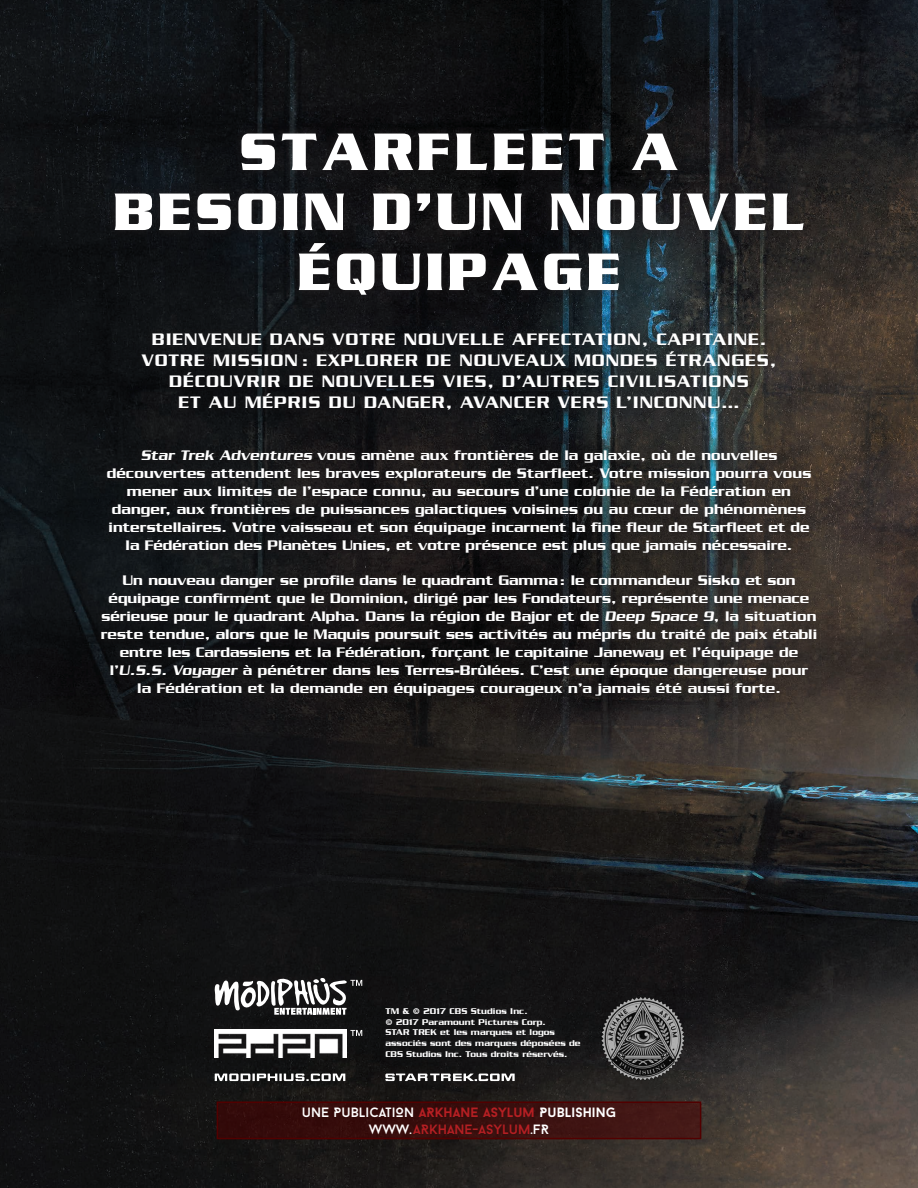
<style>
.page{position:relative;width:918px;height:1188px;background:#fff}
.page>*{position:absolute;margin:0;border:0;box-sizing:border-box;transform-origin:0 0}
.t1{font:57px/60px "Serpentine ICG Bold";letter-spacing:.05em;color:#fff;text-align:center;scale:.95 1}
.t2{font:500 18px/21px "Serpentine";letter-spacing:.05em;color:#fff;text-align:center}
.t3{font:500 15px/18px "Serpentine";letter-spacing:.01em;color:#fff;text-align:center}
.t4{font:13.5px/16.2px "Baron Neue";color:#fff;text-align:center}
.t5{font:500 9px/10.8px "Serpentine";letter-spacing:.01em;color:#fff}
.s1{font-weight:700;color:#b51f23}
.s2{font-weight:700}
.s3{font-style:inherit}
.s4{color:#b51f23}
</style>
<div class="page">
<img style="left:0;top:0;width:918px;height:1188px">
<div style="left:217px;top:1102px;width:484px;height:37px;background:linear-gradient(to right,#300707,#431816)"></div>
<div style="left:217px;top:1101px;width:484px;height:38px;border:2px solid #520000"></div>
<svg style="left:215px;top:1074px;width:130px;height:7px"></svg>
<div style="left:205px;top:968px;width:167px;height:99px;background:#111212"></div>
<svg style="left:215px;top:978px;width:147px;height:37px"></svg>
<img style="left:215px;top:1030px;width:132px;height:27px">
<svg style="left:350px;top:1030px;width:12px;height:6px"></svg>
<div style="left:376px;top:1064px;width:148px;height:27px;background:#151414"></div>
<svg style="left:385px;top:1074px;width:130px;height:7px"></svg>
<div style="left:376px;top:998px;width:214px;height:69px;background:#141314"></div>
<img style="left:597px;top:992px;width:93px;height:94px">
<div style="left:92px;top:124px;width:734px;height:581px;background:#231f20;opacity:.75"></div>
<h1 class="t1" style="left:113px;top:121px;width:731px">STARFLEET A<br>BESOIN D’UN NOUVEL<br>ÉQUIPAGE</h1>
<p class="t2" style="left:142px;top:329px;width:636px">BIENVENUE DANS VOTRE NOUVELLE AFFECTATION, CAPITAINE.<br>VOTRE MISSION : EXPLORER DE NOUVEAUX MONDES ÉTRANGES, DÉCOUVRIR DE NOUVELLES VIES, D’AUTRES CIVILISATIONS<br>ET AU MÉPRIS DU DANGER, AVANCER VERS L’INCONNU…</p>
<p class="t3" style="left:107px;top:446px;width:706px">Star Trek Adventures vous amène aux frontières de la galaxie, où de nouvelles découvertes attendent les braves explorateurs de Starfleet. Votre mission pourra vous mener aux limites de l’espace connu, au secours d’une colonie de la Fédération en danger, aux frontières de puissances galactiques voisines ou au cœur de phénomènes interstellaires. Votre vaisseau et son équipage incarnent la fine fleur de Starfleet et de la Fédération des Planètes Unies, et votre présence est plus que jamais nécessaire.</p>
<p class="t3" style="left:101px;top:571px;width:718px">Un nouveau danger se profile dans le quadrant Gamma: le commandeur Sisko et son équipage confirment que le Dominion, dirigé par les Fondateurs, représente une menace sérieuse pour le quadrant Alpha. Dans la région de Bajor et de Deep Space 9, la situation reste tendue, alors que le Maquis poursuit ses activités au mépris du traité de paix établi entre les Cardassiens et la Fédération, forçant le capitaine Janeway et l’équipage de l’U.S.S. Voyager à pénétrer dans les Terres-Brûlées. C’est une époque dangereuse pour la Fédération et la demande en équipages courageux n’a jamais été aussi forte.</p>
<p class="t5" style="left:385px;top:1005px;width:197px">TM &amp; © 2017 CBS Studios Inc.<br>© 2017 Paramount Pictures Corp.<br>STAR TREK et les marques et logos associés sont des marques déposées de CBS Studios Inc. Tous droits réservés.</p>
<p class="t4" style="left:302px;top:1104px;width:316px">UNE PUBLICATION <span class="s1">ARKHANE ASYLUM</span> <span class="s2">PUBLISHING<br></span><span class="s3">WWW</span>.<span class="s4">ARKHANE-ASYLUM</span>.FR</p>
</div>
